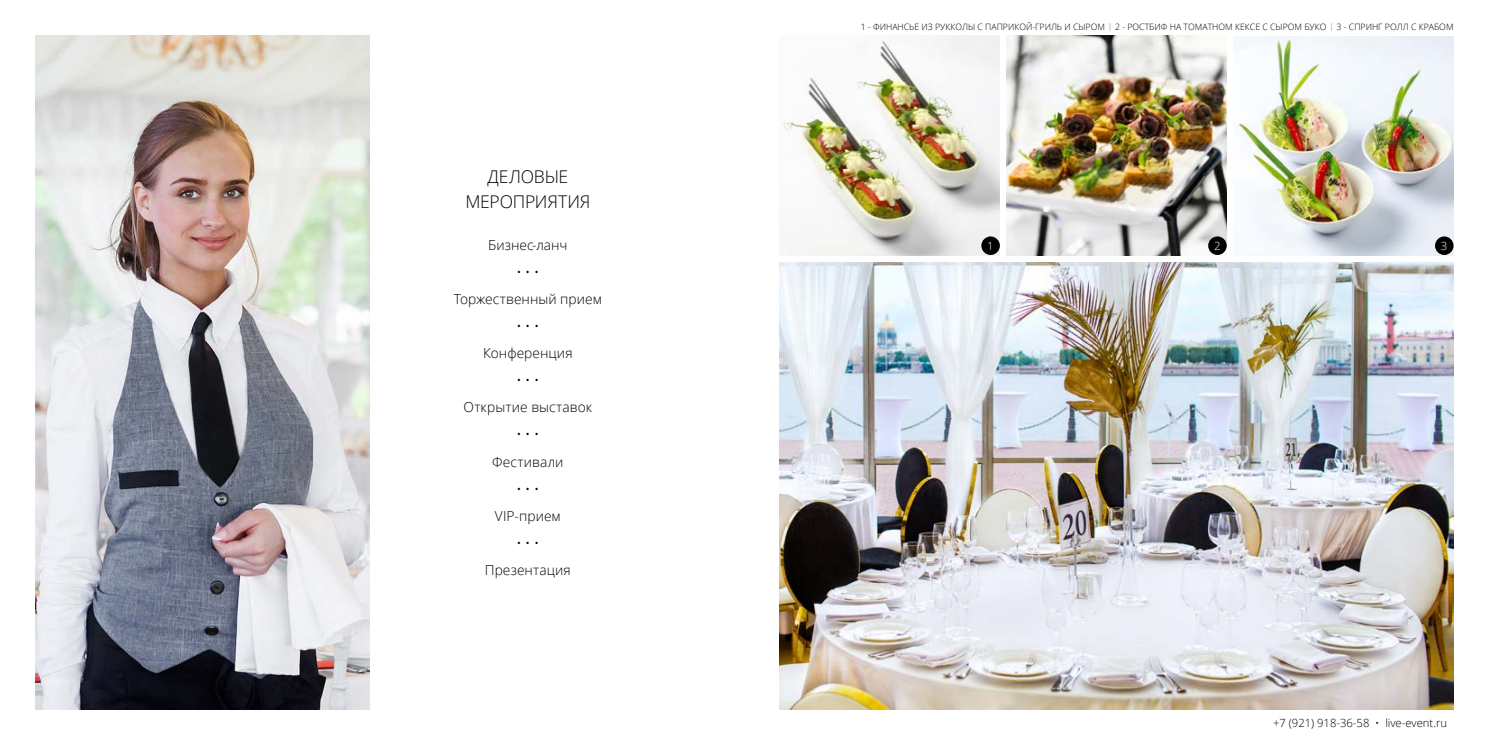
<style>
.page{position:relative;width:1489px;height:745px;background:#fff}
.page>*{position:absolute;margin:0;border:0;box-sizing:border-box;transform-origin:0 0}
.t1{font:300 17.5px/25px "Open Sans";letter-spacing:-.01em;color:#000;text-align:center}
.t2{font:300 13.75px/27.1px "Open Sans";letter-spacing:.005em;color:#000;text-align:center}
.t3{font:300 11.25px "Open Sans";color:#000}
.t4{font:300 11.25px "Open Sans";color:#fff}
.t5{font:300 8.75px "Open Sans";color:#000}
.s1{font-family:"Annabelle";font-weight:400}
</style>
<div class="page">
<img style="left:782px;top:35px;width:217px;height:220px">
<img style="left:1006px;top:35px;width:220px;height:220px">
<img style="left:1233px;top:37px;width:220px;height:218px">
<img style="left:780px;top:262px;width:673px;height:447px">
<img style="left:35px;top:35px;width:334px;height:674px">
<div style="left:981px;top:236px;width:18px;height:19px;background:#000;border-radius:50%"></div>
<div style="left:1434px;top:236px;width:19px;height:19px;background:#000;border-radius:50%"></div>
<div style="left:1208px;top:236px;width:18px;height:19px;background:#000;border-radius:50%"></div>
<p class="t1" style="left:465px;top:164px;width:126px">ДЕЛОВЫЕ<br>МЕРОПРИЯТИЯ</p>
<p class="t2" style="left:488px;top:230px;width:81px">Бизнес-ланч</p>
<p class="t2" style="left:454px;top:258px;width:150px">• • •<br>Торжественный прием</p>
<p class="t2" style="left:483px;top:312px;width:91px">• • •<br>Конференция</p>
<p class="t2" style="left:463px;top:366px;width:130px">• • •<br>Открытие выставок</p>
<p class="t2" style="left:492px;top:420px;width:73px">• • •<br>Фестивали</p>
<p class="t2" style="left:495px;top:474px;width:67px">• • •<br>VIP-прием</p>
<p class="t2" style="left:485px;top:528px;width:87px">• • •<br>Презентация</p>
<p class="t5" style="left:860px;top:21px;width:594px">1 - ФИНАНСЬЕ ИЗ РУККОЛЫ С ПАПРИКОЙ-ГРИЛЬ И СЫРОМ <span class="s1">|</span> 2 - РОСТБИФ НА ТОМАТНОМ КЕКСЕ С СЫРОМ БУКО <span class="s1">|</span> 3 - СПРИНГ РОЛЛ С КРАБОМ</p>
<p class="t4" style="left:987px;top:238px;width:8px">1</p>
<p class="t4" style="left:1213px;top:238px;width:8px">2</p>
<p class="t4" style="left:1440px;top:238px;width:8px">3</p>
<p class="t3" style="left:1272px;top:715px;width:175px">+7 (921) 918-36-58 • live-event.ru</p>
</div>
